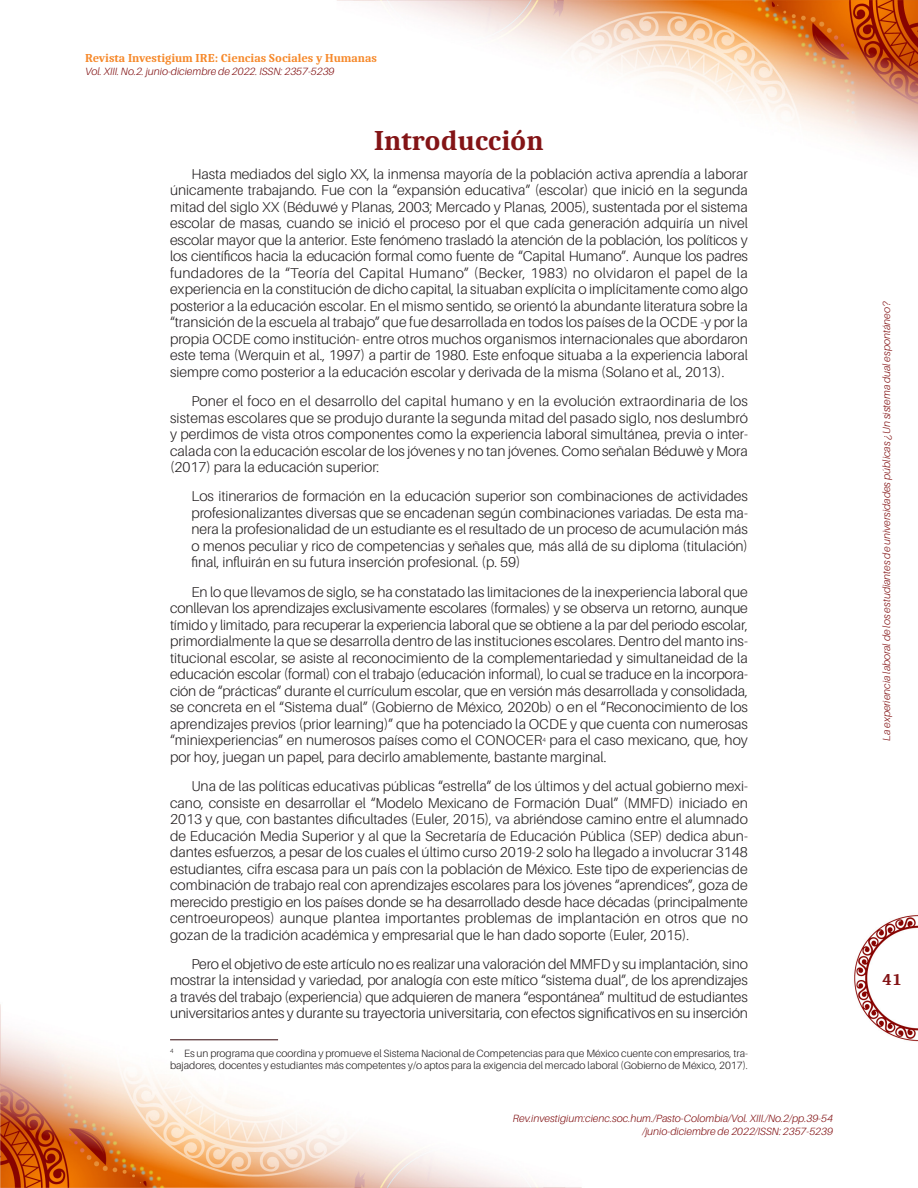
<style>
.page{position:relative;width:918px;height:1188px;background:#fff}
.page>*{position:absolute;margin:0;border:0;box-sizing:border-box;transform-origin:0 0}
.Título_1{font:700 28.5px "Caladea";color:#831416}
.t1{font:700 16.5px "Caladea";color:#831416}
.Texto_Base_Sangría{font:300 14.25px/16.5px "Aileron";color:#231f20;text-align:justify}
.Texto_Especial{font:300 14.25px/16.5px "Aileron";color:#231f20;text-align:justify}
.t2{font:700 12px "Caladea";color:#f6892b}
.t3{font:italic 300 10.5px/12.6px "Aileron";color:#831416;text-align:right}
.Pie_de_Página{font:300 10.5px/12px "Aileron";color:#231f20}
.Texto_Base_Sangría-2{font:300 6.15px "Aileron";color:#231f20}
</style>
<div class="page">
<img style="left:0;top:0;width:918px;height:1188px">
<hr style="left:170px;top:1039px;width:108px;height:1px;background:#34060a">
<p class="t2" style="left:85px;top:51px;width:294px">Revista Investigium IRE: Ciencias Sociales y Humanas</p>
<p class="t3" style="left:85px;top:65px;width:251px">Vol. XIII. No.2. junio-diciembre de 2022. ISSN: 2357-5239</p>
<p class="Título_1" style="left:374px;top:123px;width:171px">Introducción</p>
<p class="Texto_Base_Sangría" style="left:170px;top:166px;width:579px;text-indent:21px">Hasta mediados del siglo XX, la inmensa mayoría de la población activa aprendía a laborar únicamente trabajando. Fue con la “expansión educativa” (escolar) que inició en la segunda mitad del siglo XX (Béduwé y Planas, 2003; Mercado y Planas, 2005), sustentada por el sistema escolar de masas, cuando se inició el proceso por el que cada generación adquiría un nivel escolar mayor que la anterior. Este fenómeno trasladó la atención de la población, los políticos y los científicos hacia la educación formal como fuente de “Capital Humano”. Aunque los padres fundadores de la “Teoría del Capital Humano” (Becker, 1983) no olvidaron el papel de la experiencia en la constitución de dicho capital, la situaban explícita o implícitamente como algo posterior a la educación escolar. En el mismo sentido, se orientó la abundante literatura sobre la “transición de la escuela al trabajo” que fue desarrollada en todos los países de la OCDE -y por la propia OCDE como institución- entre otros muchos organismos internacionales que abordaron este tema (Werquin et al., 1997) a partir de 1980. Este enfoque situaba a la experiencia laboral siempre como posterior a la educación escolar y derivada de la misma (Solano et al., 2013).</p>
<p class="Texto_Base_Sangría" style="left:170px;top:393px;width:579px;text-indent:21px">Poner el foco en el desarrollo del capital humano y en la evolución extraordinaria de los sistemas escolares que se produjo durante la segunda mitad del pasado siglo, nos deslumbró y perdimos de vista otros componentes como la experiencia laboral simultánea, previa o inter&shy;calada con la educación escolar de los jóvenes y no tan jóvenes. Como señalan Béduwè y Mora (2017) para la educación superior:</p>
<p class="Texto_Especial" style="left:191px;top:488px;width:558px">Los itinerarios de formación en la educación superior son combinaciones de actividades profesionalizantes diversas que se encadenan según combinaciones variadas. De esta ma&shy;nera la profesionalidad de un estudiante es el resultado de un proceso de acumulación más o menos peculiar y rico de competencias y señales que, más allá de su diploma (titulación) final, influirán en su futura inserción profesional. (p. 59)</p>
<p class="Texto_Base_Sangría" style="left:170px;top:584px;width:579px;text-indent:21px">En lo que llevamos de siglo, se ha constatado las limitaciones de la inexperiencia laboral que conllevan los aprendizajes exclusivamente escolares (formales) y se observa un retorno, aunque tímido y limitado, para recuperar la experiencia laboral que se obtiene a la par del periodo escolar, primordialmente la que se desarrolla dentro de las instituciones escolares. Dentro del manto ins&shy;titucional escolar, se asiste al reconocimiento de la complementariedad y simultaneidad de la educación escolar (formal) con el trabajo (educación informal), lo cual se traduce en la incorpora&shy;ción de “prácticas” durante el currículum escolar, que en versión más desarrollada y consolidada, se concreta en el “Sistema dual” (Gobierno de México, 2020b) o en el “Reconocimiento de los aprendizajes previos (prior learning)” que ha potenciado la OCDE y que cuenta con numerosas “miniexperiencias” en numerosos países como el CONOCER</p>
<p class="Texto_Base_Sangría" style="left:170px;top:732px;width:579px;text-indent:379px">para el caso mexicano, que, hoy por hoy, juegan un papel, para decirlo amablemente, bastante marginal.</p>
<p class="Texto_Base_Sangría" style="left:170px;top:778px;width:579px;text-indent:21px">Una de las políticas educativas públicas “estrella” de los últimos y del actual gobierno mexi&shy;cano, consiste en desarrollar el “Modelo Mexicano de Formación Dual” (MMFD) iniciado en 2013 y que, con bastantes dificultades (Euler, 2015), va abriéndose camino entre el alumnado de Educación Media Superior y al que la Secretaría de Educación Pública (SEP) dedica abun&shy;dantes esfuerzos, a pesar de los cuales el último curso 2019-2 solo ha llegado a involucrar 3148 estudiantes, cifra escasa para un país con la población de México. Este tipo de experiencias de combinación de trabajo real con aprendizajes escolares para los jóvenes “aprendices”, goza de merecido prestigio en los países donde se ha desarrollado desde hace décadas (principalmente centroeuropeos) aunque plantea importantes problemas de implantación en otros que no gozan de la tradición académica y empresarial que le han dado soporte (Euler, 2015).</p>
<p class="Texto_Base_Sangría" style="left:170px;top:956px;width:579px;text-indent:21px">Pero el objetivo de este artículo no es realizar una valoración del MMFD y su implantación, sino mostrar la intensidad y variedad, por analogía con este mítico “sistema dual”, de los aprendizajes a través del trabajo (experiencia) que adquieren de manera “espontánea” multitud de estudiantes universitarios antes y durante su trayectoria universitaria, con efectos significativos en su inserción</p>
<p class="Pie_de_Página" style="left:170px;top:1047px;width:579px"><sup>4</sup> Es un programa que coordina y promueve el Sistema Nacional de Competencias para que México cuente con empresarios, tra&shy;bajadores, docentes y estudiantes más competentes y/o aptos para la exigencia del mercado laboral (Gobierno de México, 2017).</p>
<p class="Texto_Base_Sangría-2" style="left:542px;top:736px;width:5px">4</p>
<p class="t3" style="left:513px;top:1112px;width:322px">Rev.investigium:cienc.soc.hum./Pasto-Colombia/Vol. XIII./No.2/pp.39-54 /junio-diciembre de 2022/ISSN: 2357-5239</p>
<p class="t3" style="left:880px;top:741px;width:441px;rotate:-90deg">La experiencia laboral de los estudiantes de universidades públicas ¿Un sistema dual espontáneo?</p>
<p class="t1" style="left:882px;top:970px;width:21px">41</p>
</div>
